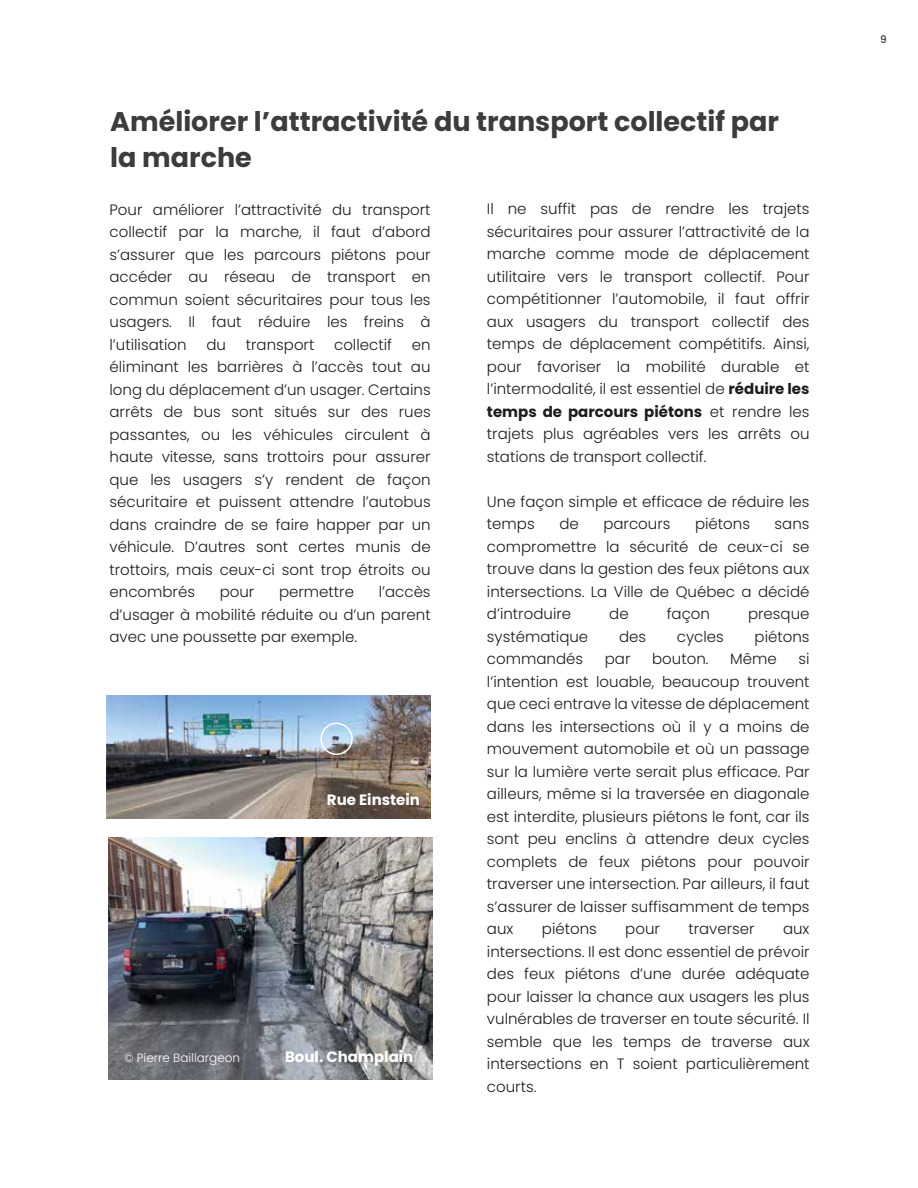
<style>
.page{position:relative;width:918px;height:1188px;background:#fff}
.page>*{position:absolute;margin:0;border:0;box-sizing:border-box;transform-origin:0 0}
.t1{font:700 27px/36px "Poppins";color:#3c3c3b}
.t2{font:300 15px/22.5px "Poppins";color:#1d1d1b;text-align:justify}
.t3{font:700 15px "Poppins";color:#fff}
.t4{font:300 12px "Poppins";color:#fff}
.t5{font:500 10.5px "Poppins";color:#3c3c3b}
.s1{font-weight:700}
</style>
<div class="page">
<img style="left:108px;top:837px;width:324px;height:243px">
<img style="left:106px;top:696px;width:324px;height:123px">
<div style="left:320px;top:723px;width:33px;height:32px;border:2px solid #fff;border-radius:50%"></div>
<h1 class="t1" style="left:110px;top:104px;width:670px">Améliorer l’attractivité du transport collectif par la marche</h1>
<p class="t2" style="left:110px;top:198px;width:323px">Pour améliorer l’attractivité du transport collectif par la marche, il faut d’abord s’assurer que les parcours piétons pour accéder au réseau de transport en commun soient sécuritaires pour tous les usagers. Il faut réduire les freins à l’utilisation</p>
<p class="t2" style="left:206px;top:333px;width:21px">du</p>
<p class="t2" style="left:246px;top:333px;width:70px">transport</p>
<p class="t2" style="left:334px;top:333px;width:59px">collectif</p>
<p class="t2" style="left:110px;top:333px;width:323px;text-indent:302px">en éliminant les barrières à l’accès tout au long du déplacement d’un usager. Certains arrêts de bus sont situés sur des rues passantes, ou les véhicules circulent à haute vitesse, sans trottoirs pour assurer que les usagers s’y rendent de façon sécuritaire et puissent attendre l’autobus dans craindre de se faire happer par un véhicule. D’autres sont certes munis de trottoirs, mais ceux-ci sont trop étroits ou encombrés</p>
<p class="t2" style="left:110px;top:581px;width:323px;text-indent:269px">l’accès d’usager à mobilité réduite ou d’un parent avec une poussette par exemple.</p>
<p class="t2" style="left:220px;top:581px;width:36px">pour</p>
<p class="t2" style="left:279px;top:581px;width:76px">permettre</p>
<p class="t3" style="left:327px;top:791px;width:95px">Rue Einstein</p>
<p class="t4" style="left:124px;top:1051px;width:118px">© Pierre Baillargeon</p>
<p class="t3" style="left:285px;top:1048px;width:130px">Boul. Champlain</p>
<p class="t2" style="left:487px;top:198px;width:324px">Il ne suffit pas de rendre les trajets sécuritaires pour assurer l’attractivité de la marche comme mode de déplacement utilitaire vers le transport collectif. Pour compétitionner l’automobile, il faut offrir aux usagers du transport collectif des temps de déplacement compétitifs. Ainsi, pour favoriser la mobilité durable et l’intermodalité, il est essentiel de <span class="s1">réduire les temps de parcours piétons</span> et rendre les trajets plus agréables vers les arrêts ou stations de transport collectif.</p>
<p class="t2" style="left:487px;top:490px;width:324px">Une façon simple et efficace de réduire les temps</p>
<p class="t2" style="left:559px;top:513px;width:21px">de</p>
<p class="t2" style="left:603px;top:513px;width:69px">parcours</p>
<p class="t2" style="left:695px;top:513px;width:57px">piétons</p>
<p class="t2" style="left:487px;top:513px;width:324px;text-indent:288px">sans compromettre la sécurité de ceux-ci se trouve dans la gestion des feux piétons aux intersections. La Ville de Québec a décidé d’introduire</p>
<p class="t2" style="left:609px;top:603px;width:21px">de</p>
<p class="t2" style="left:667px;top:603px;width:45px">façon</p>
<p class="t2" style="left:748px;top:603px;width:63px">presque</p>
<p class="t2" style="left:487px;top:625px;width:103px">systématique</p>
<p class="t2" style="left:619px;top:625px;width:29px">des</p>
<p class="t2" style="left:677px;top:625px;width:48px">cycles</p>
<p class="t2" style="left:755px;top:625px;width:57px">piétons</p>
<p class="t2" style="left:487px;top:648px;width:98px">commandés</p>
<p class="t2" style="left:605px;top:648px;width:27px">par</p>
<p class="t2" style="left:652px;top:648px;width:58px">bouton.</p>
<p class="t2" style="left:730px;top:648px;width:48px">Même</p>
<p class="t2" style="left:487px;top:648px;width:324px;text-indent:311px">si l’intention est louable, beaucoup trouvent que ceci entrave la vitesse de déplacement dans les intersections où il y a moins de mouvement automobile et où un passage sur la lumière verte serait plus efficace. Par ailleurs, même si la traversée en diagonale est interdite, plusieurs piétons le font, car ils sont peu enclins à attendre deux cycles complets de feux piétons pour pouvoir traverser une intersection. Par ailleurs, il faut s’assurer de laisser suffisamment de temps aux</p>
<p class="t2" style="left:542px;top:918px;width:57px">piétons</p>
<p class="t2" style="left:625px;top:918px;width:36px">pour</p>
<p class="t2" style="left:688px;top:918px;width:68px">traverser</p>
<p class="t2" style="left:487px;top:918px;width:324px;text-indent:296px">aux intersections. Il est donc essentiel de prévoir des feux piétons d’une durée adéquate pour laisser la chance aux usagers les plus vulnérables de traverser en toute sécurité. Il semble que les temps de traverse aux intersections en T soient particulièrement courts.</p>
<p class="t5" style="left:880px;top:33px;width:8px">9</p>
</div>
